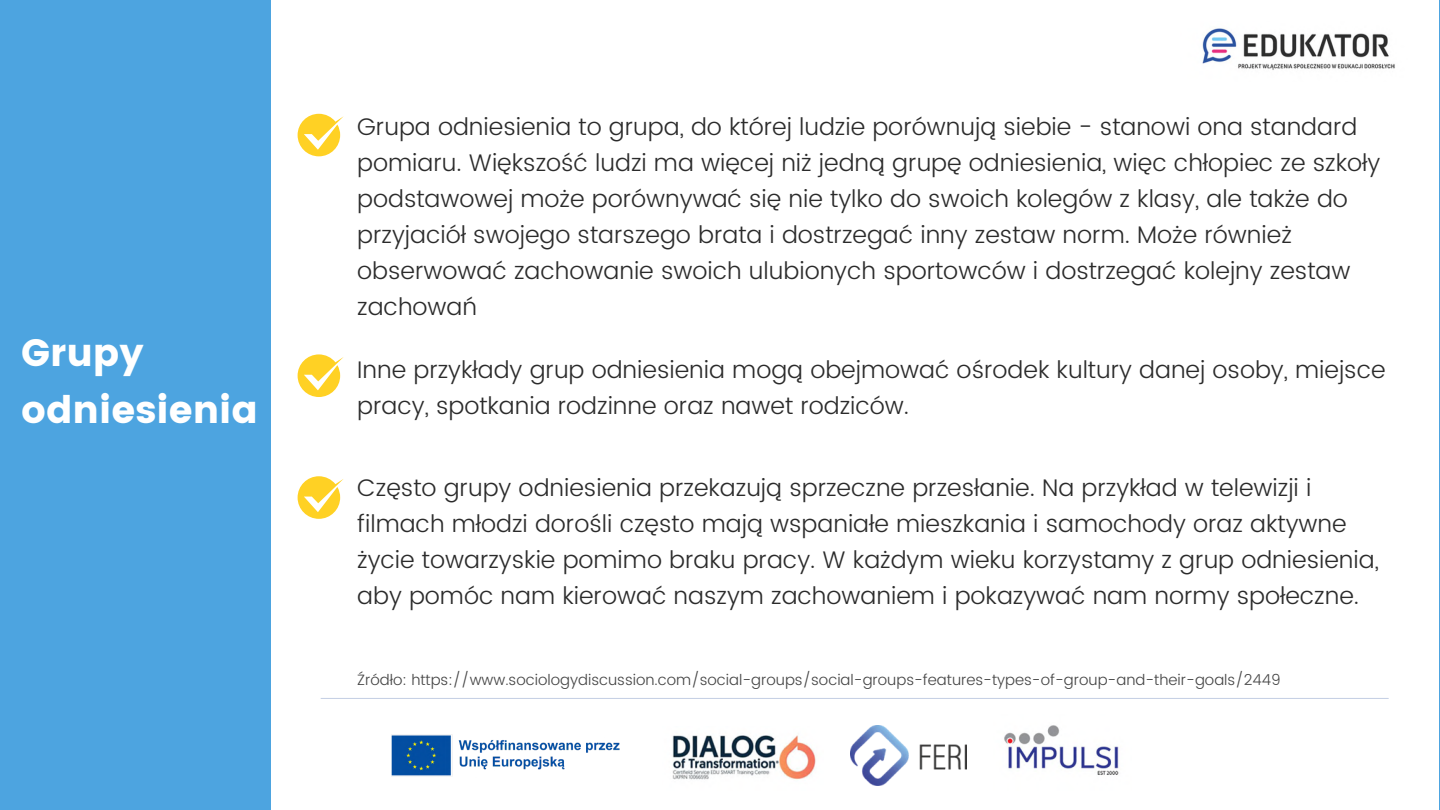
<style>
.page{position:relative;width:1440px;height:810px;background:#4da4e0}
.page>*{position:absolute;margin:0;border:0;box-sizing:border-box;transform-origin:0 0}
.t1{font:38px/57px "Poppins";color:#fff}
.t2{font:300 24px/36px "Poppins";color:#2b2b2b}
.t3{font:300 15px "Poppins";color:#444}
</style>
<div class="page">
<div style="left:271px;top:0;width:1167px;height:810px;background:#fff"></div>
<hr style="left:321px;top:698px;width:1067px;height:1px;background:#3155a1">
<img style="left:1202px;top:28px;width:193px;height:42px">
<svg style="left:298px;top:114px;width:45px;height:42px"></svg>
<svg style="left:298px;top:476px;width:45px;height:43px"></svg>
<svg style="left:298px;top:354px;width:45px;height:43px"></svg>
<img style="left:672px;top:735px;width:144px;height:45px">
<img style="left:1004px;top:725px;width:115px;height:50px">
<img style="left:851px;top:725px;width:115px;height:61px">
<img style="left:392px;top:734px;width:228px;height:43px">
<p class="t1" style="left:21px;top:325px;width:238px">Grupy odniesienia</p>
<p class="t2" style="left:357px;top:108px;width:1025px">Grupa odniesienia to grupa, do której ludzie porównują siebie - stanowi ona standard pomiaru. Większość ludzi ma więcej niż jedną grupę odniesienia, więc chłopiec ze szkoły podstawowej może porównywać się nie tylko do swoich kolegów z klasy, ale także do przyjaciół swojego starszego brata i dostrzegać inny zestaw norm. Może również obserwować zachowanie swoich ulubionych sportowców i dostrzegać kolejny zestaw zachowań</p>
<p class="t2" style="left:357px;top:352px;width:1030px">Inne przykłady grup odniesienia mogą obejmować ośrodek kultury danej osoby, miejsce pracy, spotkania rodzinne oraz nawet rodziców.</p>
<p class="t2" style="left:357px;top:470px;width:1023px">Często grupy odniesienia przekazują sprzeczne przesłanie. Na przykład w telewizji i filmach młodzi dorośli często mają wspaniałe mieszkania i samochody oraz aktywne życie towarzyskie pomimo braku pracy. W każdym wieku korzystamy z grup odniesienia, aby pomóc nam kierować naszym zachowaniem i pokazywać nam normy społeczne.</p>
<p class="t3" style="left:357px;top:672px;width:925px">Źródło: https://www.sociologydiscussion.com/social-groups/social-groups-features-types-of-group-and-their-goals/2449</p>
</div>
